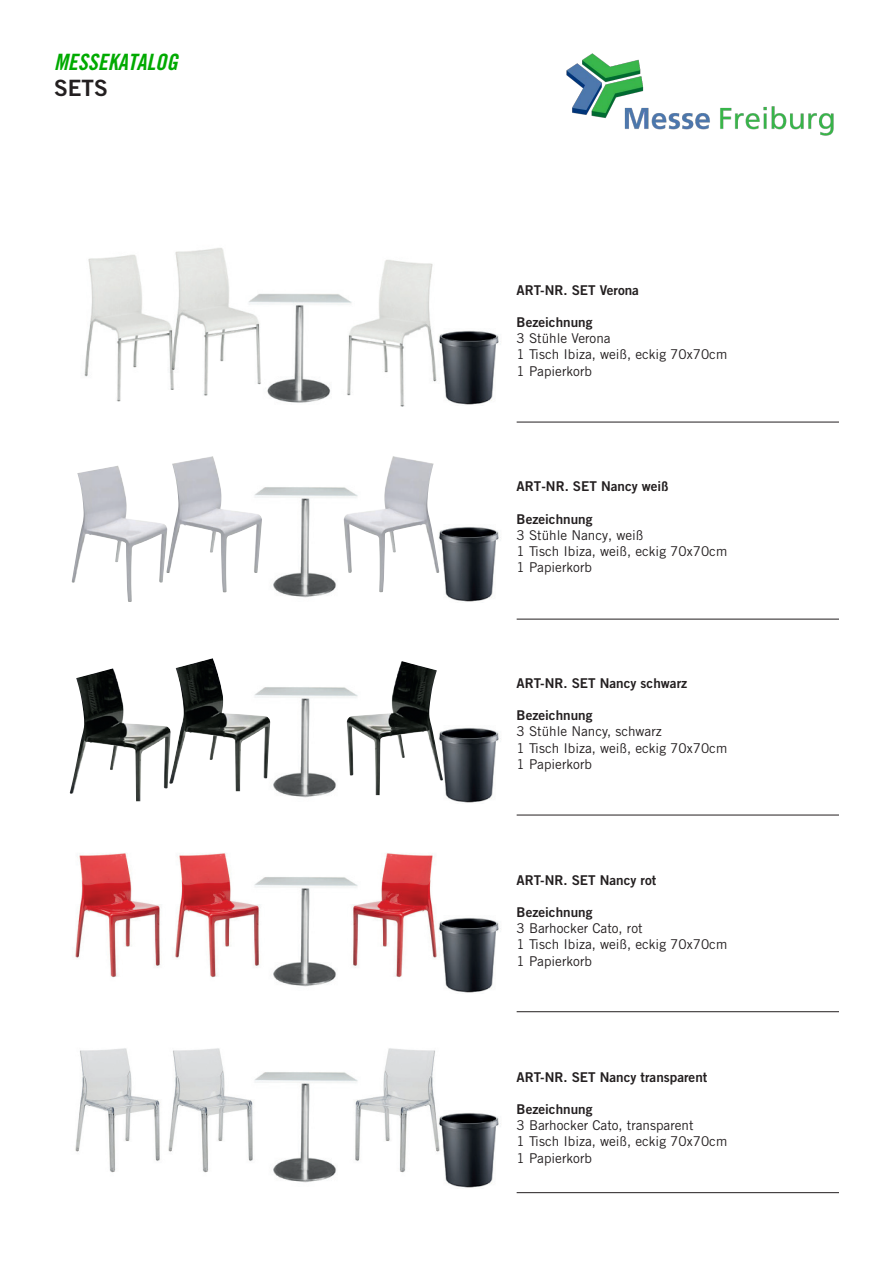
<style>
.page{position:relative;width:893px;height:1263px;background:#fff}
.page>*{position:absolute;margin:0;border:0;box-sizing:border-box;transform-origin:0 0}
.t1{font:22.5px "Trade Gothic LT Std Bd Cn 20 Obl";color:#0a0}
.t2{font:22.5px "Trade Gothic LT Std Bd 2";color:#231f20}
.t3{font:13.5px/16.4px "Trade Gothic LT Std";color:#231f20}
.t4{font:13.5px "Trade Gothic LT Std Bd 2";color:#231f20}
</style>
<div class="page">
<img style="left:277px;top:294px;width:54px;height:109px">
<img style="left:262px;top:487px;width:82px;height:111px">
<img style="left:236px;top:687px;width:110px;height:111px">
<img style="left:274px;top:877px;width:64px;height:110px">
<img style="left:267px;top:1072px;width:74px;height:111px">
<img style="left:190px;top:248px;width:87px;height:152px">
<img style="left:84px;top:251px;width:106px;height:151px">
<img style="left:72px;top:466px;width:94px;height:136px">
<img style="left:70px;top:668px;width:99px;height:133px">
<img style="left:75px;top:853px;width:85px;height:125px">
<img style="left:75px;top:1048px;width:78px;height:125px">
<img style="left:153px;top:1048px;width:114px;height:125px">
<img style="left:341px;top:1048px;width:95px;height:125px">
<img style="left:175px;top:853px;width:99px;height:125px">
<img style="left:338px;top:853px;width:96px;height:125px">
<img style="left:166px;top:456px;width:96px;height:136px">
<img style="left:169px;top:658px;width:102px;height:133px">
<img style="left:331px;top:260px;width:103px;height:147px">
<img style="left:434px;top:330px;width:65px;height:75px">
<img style="left:439px;top:527px;width:60px;height:75px">
<img style="left:443px;top:728px;width:56px;height:75px">
<img style="left:434px;top:918px;width:65px;height:75px">
<img style="left:434px;top:1111px;width:65px;height:77px">
<hr style="left:517px;top:422px;width:322px;height:1px;background:#231f20">
<hr style="left:517px;top:619px;width:322px;height:1px;background:#231f20">
<hr style="left:517px;top:815px;width:322px;height:1px;background:#231f20">
<hr style="left:517px;top:1011px;width:322px;height:1px;background:#231f20">
<hr style="left:517px;top:1192px;width:322px;height:1px;background:#231f20">
<img style="left:344px;top:456px;width:95px;height:136px">
<img style="left:346px;top:661px;width:97px;height:134px">
<img style="left:566px;top:53px;width:268px;height:83px">
<h1 class="t1" style="left:54px;top:49px;width:125px">MESSEKATALOG</h1>
<h1 class="t2" style="left:54px;top:74px;width:55px">SETS</h1>
<p class="t4" style="left:517px;top:281px;width:124px">ART-NR. SET Verona</p>
<p class="t4" style="left:517px;top:314px;width:77px">Bezeichnung</p>
<p class="t3" style="left:517px;top:330px;width:212px">3 Stühle Verona<br>1 Tisch Ibiza, weiß, eckig 70x70cm<br>1 Papierkorb</p>
<p class="t4" style="left:517px;top:478px;width:153px">ART-NR. SET Nancy weiß</p>
<p class="t4" style="left:517px;top:510px;width:77px">Bezeichnung</p>
<p class="t3" style="left:517px;top:526px;width:212px">3 Stühle Nancy, weiß<br>1 Tisch Ibiza, weiß, eckig 70x70cm<br>1 Papierkorb</p>
<p class="t4" style="left:517px;top:675px;width:172px">ART-NR. SET Nancy schwarz</p>
<p class="t4" style="left:517px;top:707px;width:77px">Bezeichnung</p>
<p class="t3" style="left:517px;top:723px;width:212px">3 Stühle Nancy, schwarz<br>1 Tisch Ibiza, weiß, eckig 70x70cm<br>1 Papierkorb</p>
<p class="t4" style="left:517px;top:871px;width:141px">ART-NR. SET Nancy rot</p>
<p class="t4" style="left:517px;top:904px;width:77px">Bezeichnung</p>
<p class="t3" style="left:517px;top:920px;width:212px">3 Barhocker Cato, rot<br>1 Tisch Ibiza, weiß, eckig 70x70cm<br>1 Papierkorb</p>
<p class="t4" style="left:517px;top:1068px;width:192px">ART-NR. SET Nancy transparent</p>
<p class="t4" style="left:517px;top:1101px;width:77px">Bezeichnung</p>
<p class="t3" style="left:517px;top:1117px;width:212px">3 Barhocker Cato, transparent<br>1 Tisch Ibiza, weiß, eckig 70x70cm<br>1 Papierkorb</p>
</div>
